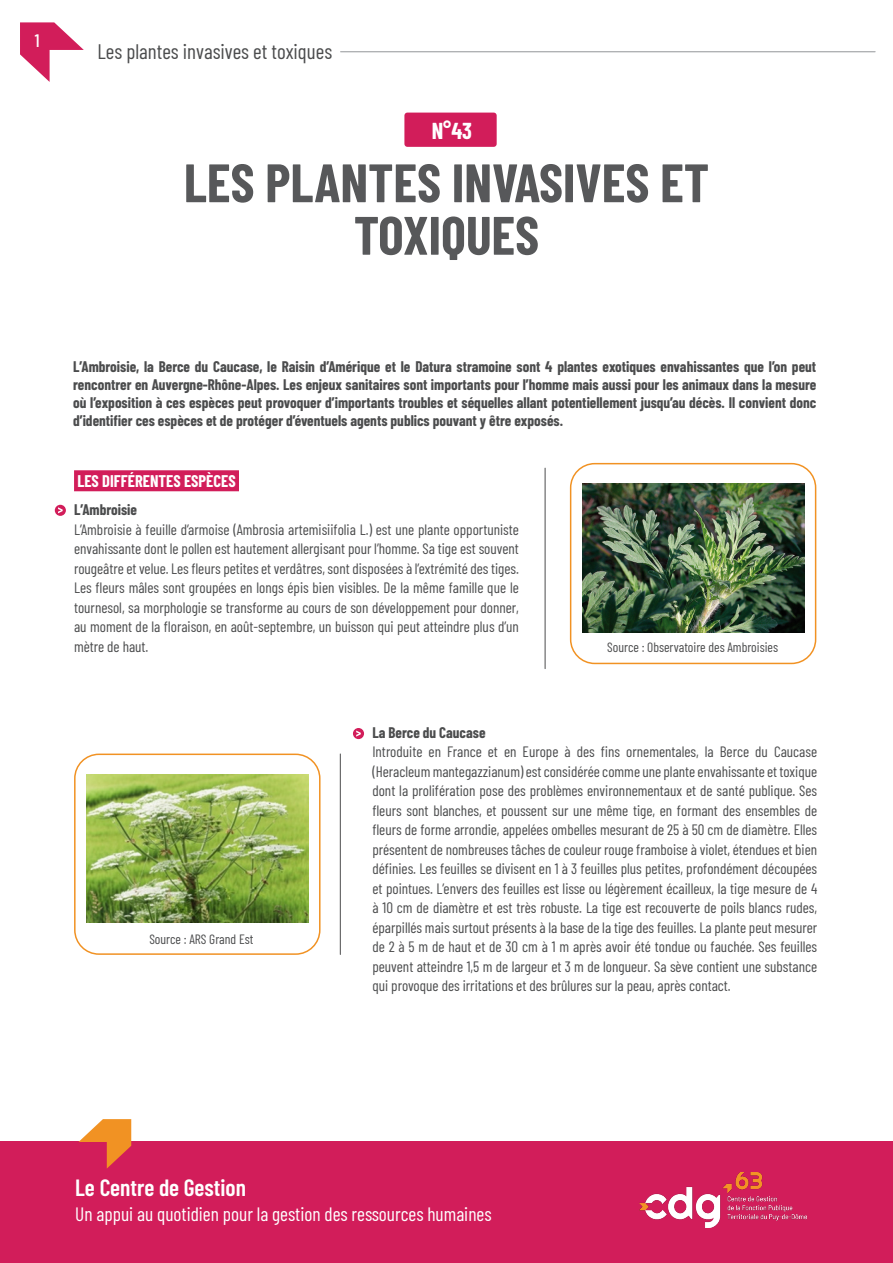
<style>
.page{position:relative;width:893px;height:1263px;background:#fff}
.page>*{position:absolute;margin:0;border:0;box-sizing:border-box;transform-origin:0 0}
.t1{font:700 54px/52.5px "Barlow Condensed";color:#57585a;text-align:center}
.t2{font:600 23.4px "Barlow Condensed";color:#fff}
.t3{font:700 22.5px "Barlow Condensed";color:#fff}
.t4{font:21px "Barlow Condensed";color:#4b4c4d}
.t5{font:19.35px "Barlow Condensed";color:#fff}
.t6{font:500 18px "Barlow Condensed";color:#fff}
.t7{font:700 16.5px "Barlow Condensed";color:#fff}
.t8{font:15px/19.5px "Barlow Condensed";color:#4b4c4d;text-align:justify}
.t9{font:700 15px/18px "Barlow Condensed";color:#4b4c4d;text-align:justify}
.t10{font:13.5px "Barlow Condensed";color:#4b4c4d}
</style>
<div class="page">
<hr style="left:341px;top:51px;width:534px;height:1px;background:#939598">
<svg style="left:20px;top:22px;width:64px;height:60px"></svg>
<div style="left:404px;top:113px;width:93px;height:34px;background:#d21d5a;border-radius:3px"></div>
<div style="left:74px;top:470px;width:165px;height:21px;background:#d21d5a"></div>
<hr style="left:340px;top:754px;width:1px;height:200px;background:#4b4c4d">
<hr style="left:545px;top:468px;width:1px;height:201px;background:#4b4c4d">
<div style="left:0;top:1142px;width:893px;height:121px;background:#d21d5a"></div>
<svg style="left:78px;top:1119px;width:53px;height:49px"></svg>
<img style="left:639px;top:1172px;width:167px;height:56px">
<div style="left:74px;top:753px;width:247px;height:202px;border:2px solid #f19223;border-radius:24px"></div>
<div style="left:570px;top:463px;width:246px;height:201px;border:2px solid #f19223;border-radius:24px"></div>
<img style="left:86px;top:774px;width:222px;height:149px">
<img style="left:582px;top:484px;width:222px;height:148px">
<div style="left:353px;top:728px;width:11px;height:11px;background:#d21d5a;border-radius:50%"></div>
<svg style="left:356px;top:731px;width:5px;height:5px"></svg>
<div style="left:55px;top:505px;width:11px;height:11px;background:#d21d5a;border-radius:50%"></div>
<svg style="left:58px;top:507px;width:5px;height:6px"></svg>
<p class="t6" style="left:35px;top:27px;width:6px">1</p>
<p class="t4" style="left:98px;top:36px;width:236px">Les plantes invasives et toxiques</p>
<p class="t3" style="left:432px;top:115px;width:42px">N°43</p>
<p class="t1" style="left:184px;top:154px;width:527px">LES PLANTES INVASIVES ET<br>TOXIQUES</p>
<p class="t9" style="left:73px;top:357px;width:745px">L’Ambroisie, la Berce du Caucase, le Raisin d’Amérique et le Datura stramoine sont 4 plantes exotiques envahissantes que l’on peut rencontrer en Auvergne-Rhône-Alpes. Les enjeux sanitaires sont importants pour l’homme mais aussi pour les animaux dans la mesure où l’exposition à ces espèces peut provoquer d’importants troubles et séquelles allant potentiellement jusqu’au décès. Il convient donc d’identifier ces espèces et de protéger d’éventuels agents publics pouvant y être exposés.</p>
<p class="t7" style="left:77px;top:469px;width:160px">LES DIFFÉRENTES ESPÈCES</p>
<p class="t9" style="left:74px;top:500px;width:64px">L’Ambroisie</p>
<p class="t8" style="left:74px;top:518px;width:446px">L’Ambroisie à feuille d’armoise (Ambrosia artemisiifolia L.) est une plante opportuniste envahissante dont le pollen est hautement allergisant pour l’homme. Sa tige est souvent rougeâtre et velue. Les fleurs petites et verdâtres, sont disposées à l’extrémité des tiges.<br>Les fleurs mâles sont groupées en longs épis bien visibles. De la même famille que le tournesol, sa morphologie se transforme au cours de son développement pour donner, au moment de la floraison, en août-septembre, un buisson qui peut atteindre plus d’un mètre de haut.</p>
<p class="t10" style="left:607px;top:638px;width:172px">Source : Observatoire des Ambroisies</p>
<p class="t10" style="left:149px;top:929px;width:105px">Source : ARS Grand Est</p>
<p class="t9" style="left:372px;top:723px;width:115px">La Berce du Caucase</p>
<p class="t8" style="left:372px;top:741px;width:446px">Introduite en France et en Europe à des fins ornementales, la Berce du Caucase (Heracleum mantegazzianum) est considérée comme une plante envahissante et toxique dont la prolifération pose des problèmes environnementaux et de santé publique. Ses fleurs sont blanches, et poussent sur une même tige, en formant des ensembles de fleurs de forme arrondie, appelées ombelles mesurant de 25 à 50 cm de diamètre. Elles présentent de nombreuses tâches de couleur rouge framboise à violet, étendues et bien définies. Les feuilles se divisent en 1 à 3 feuilles plus petites, profondément découpées et pointues. L’envers des feuilles est lisse ou légèrement écailleux, la tige mesure de 4 à 10 cm de diamètre et est très robuste. La tige est recouverte de poils blancs rudes, éparpillés mais surtout présents à la base de la tige des feuilles. La plante peut mesurer de 2 à 5 m de haut et de 30 cm à 1 m après avoir été tondue ou fauchée. Ses feuilles peuvent atteindre 1,5 m de largeur et 3 m de longueur. Sa sève contient une substance qui provoque des irritations et des brûlures sur la peau, après contact.</p>
<p class="t2" style="left:75px;top:1171px;width:172px">Le Centre de Gestion</p>
<p class="t5" style="left:75px;top:1200px;width:418px">Un appui au quotidien pour la gestion des ressources humaines</p>
</div>
